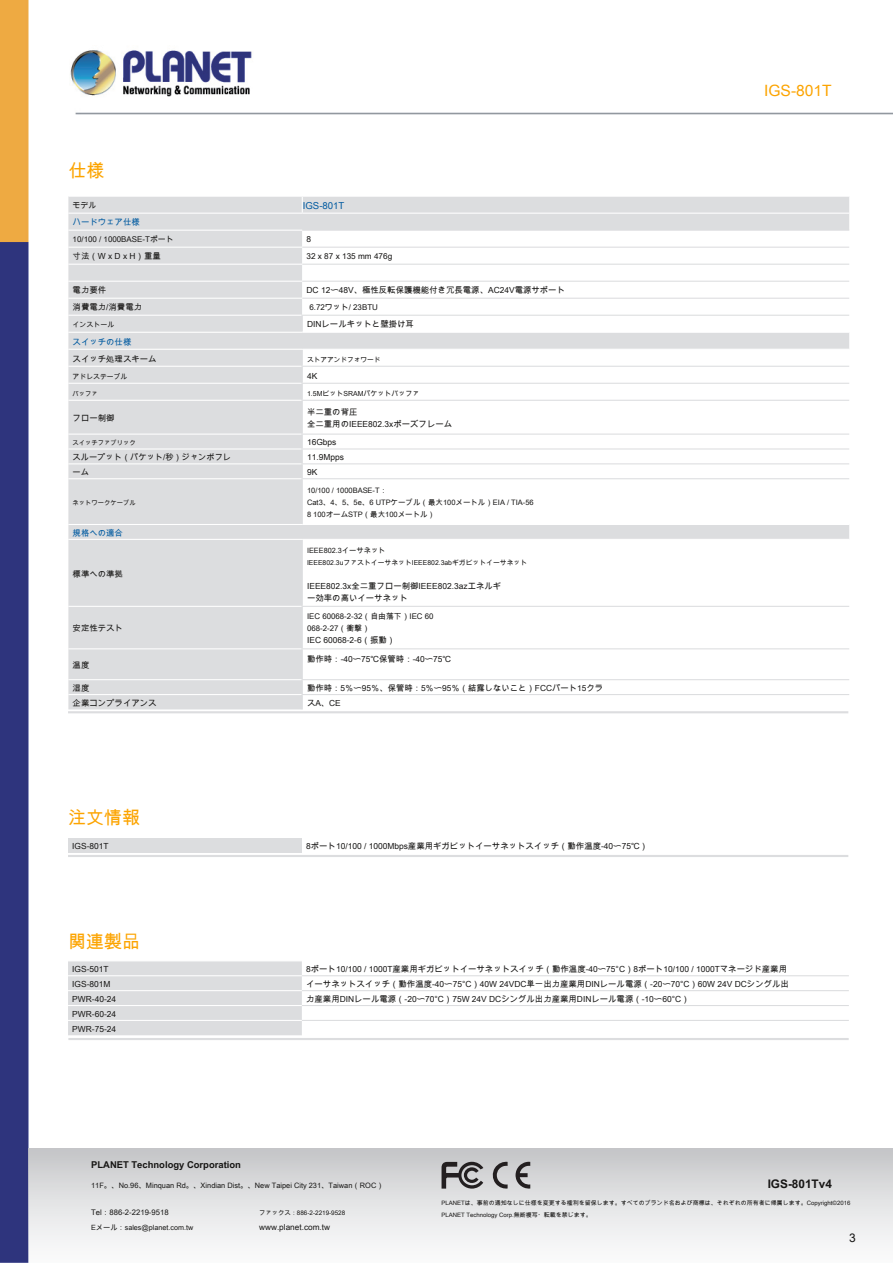
<style>
.page{position:relative;width:893px;height:1263px;background:#fff}
.page>*{position:absolute;margin:0;border:0;box-sizing:border-box;transform-origin:0 0}
.t1{font:18px "Arial Unicode MS";color:#fca400}
.t2{font:15.6px "Arial Unicode MS";color:#fca400}
.t3{font:12px "Arial Unicode MS";color:#171615}
.t4{font:700 11.85px "Arial Unicode MS";color:#171615}
.t5{font:9.6px "Arial Unicode MS";color:#005aa0}
.t6{font:700 9.45px "Arial Unicode MS";color:#171615}
.t7{font:8.4px/15px "Arial Unicode MS";color:#171615}
.t8{font:8.4px "Arial Unicode MS";color:#005aa0}
.t9{font:8.25px/14.9px "Arial Unicode MS";color:#171615}
.t10{font:7.95px "Arial Unicode MS";color:#171615}
.t11{font:7.8px/12px "Arial Unicode MS";color:#171615}
.t12{font:7.65px "Arial Unicode MS";color:#171615}
.t13{font:7.5px/12px "Arial Unicode MS";color:#171615}
.t14{font:7.35px "Arial Unicode MS";color:#171615}
.t15{font:7.2px "Arial Unicode MS";color:#171615}
.t16{font:6.9px "Arial Unicode MS";color:#171615}
.t17{font:6.75px "Arial Unicode MS";color:#171615}
.t18{font:6.3px "Arial Unicode MS";color:#171615}
.t19{font:6px/12px "Arial Unicode MS";color:#171615}
</style>
<div class="page">
<img style="left:0;top:0;width:893px;height:1263px">
<div style="left:29px;top:1148px;width:864px;height:115px;background:linear-gradient(to bottom,#c7c8ca,#fff)"></div>
<svg style="left:442px;top:1162px;width:41px;height:26px"></svg>
<svg style="left:515px;top:1162px;width:15px;height:27px"></svg>
<svg style="left:492px;top:1161px;width:16px;height:28px"></svg>
<div style="left:68px;top:197px;width:781px;height:512px;background:#dcdddf"></div>
<svg style="left:302px;top:231px;width:547px;height:67px"></svg>
<svg style="left:302px;top:299px;width:547px;height:410px"></svg>
<svg style="left:68px;top:333px;width:781px;height:206px"></svg>
<svg style="left:302px;top:197px;width:1px;height:16px"></svg>
<hr style="left:68px;top:230px;width:234px;height:1px;background:#fff">
<hr style="left:68px;top:247px;width:234px;height:1px;background:#fff">
<hr style="left:68px;top:264px;width:234px;height:1px;background:#fff">
<hr style="left:68px;top:281px;width:234px;height:1px;background:#fff">
<hr style="left:302px;top:230px;width:547px;height:1px;background:#dcdddf">
<hr style="left:302px;top:247px;width:547px;height:1px;background:#dcdddf">
<hr style="left:302px;top:264px;width:547px;height:1px;background:#dcdddf">
<hr style="left:302px;top:281px;width:547px;height:1px;background:#dcdddf">
<hr style="left:68px;top:196px;width:234px;height:1px;background:#fff">
<hr style="left:302px;top:196px;width:547px;height:1px;background:#fff">
<hr style="left:68px;top:213px;width:234px;height:1px;background:#fff">
<hr style="left:302px;top:213px;width:547px;height:1px;background:#fff">
<hr style="left:68px;top:298px;width:234px;height:1px;background:#fff">
<hr style="left:68px;top:315px;width:234px;height:1px;background:#fff">
<hr style="left:68px;top:366px;width:234px;height:1px;background:#fff">
<svg style="left:302px;top:316px;width:1px;height:16px"></svg>
<hr style="left:302px;top:315px;width:547px;height:1px;background:#dcdddf">
<hr style="left:68px;top:383px;width:234px;height:1px;background:#fff">
<hr style="left:68px;top:400px;width:234px;height:1px;background:#fff">
<hr style="left:68px;top:434px;width:234px;height:1px;background:#fff">
<hr style="left:68px;top:448px;width:234px;height:1px;background:#fff">
<hr style="left:68px;top:463px;width:234px;height:1px;background:#fff">
<hr style="left:68px;top:478px;width:234px;height:1px;background:#fff">
<hr style="left:68px;top:606px;width:234px;height:1px;background:#fff">
<hr style="left:68px;top:648px;width:234px;height:1px;background:#fff">
<hr style="left:68px;top:679px;width:234px;height:1px;background:#fff">
<hr style="left:68px;top:694px;width:234px;height:1px;background:#fff">
<svg style="left:302px;top:350px;width:1px;height:50px"></svg>
<hr style="left:302px;top:401px;width:1px;height:33px;background:#dcdddf">
<svg style="left:302px;top:435px;width:1px;height:43px"></svg>
<hr style="left:302px;top:479px;width:1px;height:45px;background:#dcdddf">
<hr style="left:302px;top:366px;width:547px;height:1px;background:#dcdddf">
<hr style="left:302px;top:383px;width:547px;height:1px;background:#dcdddf">
<hr style="left:302px;top:400px;width:547px;height:1px;background:#dcdddf">
<hr style="left:302px;top:434px;width:547px;height:1px;background:#dcdddf">
<hr style="left:302px;top:448px;width:547px;height:1px;background:#dcdddf">
<hr style="left:302px;top:463px;width:547px;height:1px;background:#dcdddf">
<hr style="left:302px;top:478px;width:547px;height:1px;background:#dcdddf">
<hr style="left:302px;top:540px;width:1px;height:66px;background:#dcdddf">
<hr style="left:302px;top:607px;width:1px;height:41px;background:#dcdddf">
<hr style="left:302px;top:649px;width:1px;height:30px;background:#dcdddf">
<svg style="left:302px;top:680px;width:1px;height:29px"></svg>
<hr style="left:302px;top:606px;width:547px;height:1px;background:#dcdddf">
<hr style="left:302px;top:648px;width:547px;height:1px;background:#dcdddf">
<hr style="left:302px;top:679px;width:547px;height:1px;background:#dcdddf">
<hr style="left:302px;top:694px;width:547px;height:1px;background:#dcdddf">
<hr style="left:302px;top:298px;width:547px;height:1px;background:#dcdddf">
<hr style="left:68px;top:332px;width:234px;height:1px;background:#fff">
<hr style="left:302px;top:332px;width:547px;height:1px;background:#fff">
<hr style="left:68px;top:349px;width:234px;height:1px;background:#fff">
<hr style="left:302px;top:349px;width:547px;height:1px;background:#fff">
<hr style="left:68px;top:524px;width:234px;height:1px;background:#fff">
<hr style="left:302px;top:524px;width:547px;height:1px;background:#fff">
<hr style="left:68px;top:539px;width:234px;height:1px;background:#fff">
<hr style="left:302px;top:539px;width:547px;height:1px;background:#fff">
<hr style="left:68px;top:711px;width:780px;height:2px;background:#dcdddf">
<hr style="left:68px;top:855px;width:780px;height:2px;background:#dcdddf">
<svg style="left:68px;top:961px;width:781px;height:74px"></svg>
<hr style="left:68px;top:960px;width:234px;height:1px;background:#fff">
<hr style="left:68px;top:975px;width:234px;height:1px;background:#fff">
<hr style="left:68px;top:990px;width:234px;height:1px;background:#fff">
<hr style="left:302px;top:975px;width:547px;height:1px;background:#dcdddf">
<hr style="left:302px;top:990px;width:547px;height:1px;background:#dcdddf">
<hr style="left:68px;top:1005px;width:234px;height:1px;background:#fff">
<hr style="left:68px;top:1020px;width:234px;height:1px;background:#fff">
<hr style="left:302px;top:1005px;width:547px;height:1px;background:#dcdddf">
<hr style="left:302px;top:1020px;width:547px;height:1px;background:#dcdddf">
<div style="left:68px;top:838px;width:234px;height:15px;background:#dcdddf"></div>
<div style="left:302px;top:838px;width:547px;height:15px;background:#fff"></div>
<hr style="left:68px;top:1038px;width:781px;height:2px;background:#dcdddf">
<h1 class="t1" style="left:68px;top:157px;width:37px">仕様</h1>
<p class="t11" style="left:73px;top:199px;width:25px">モデル</p>
<p class="t8" style="left:73px;top:216px;width:69px">ハードウェア仕様</p>
<p class="t10" style="left:73px;top:234px;width:103px">10/100 / 1000BASE-Tポート</p>
<p class="t7" style="left:73px;top:249px;width:90px">寸法（W x D x H）重量</p>
<p class="t7" style="left:73px;top:282px;width:71px;line-height:17px">電力要件<br>消費電力/消費電力</p>
<p class="t16" style="left:73px;top:320px;width:43px">インストール</p>
<p class="t8" style="left:73px;top:335px;width:60px">スイッチの仕様</p>
<p class="t7" style="left:73px;top:351px;width:85px">スイッチ処理スキーム</p>
<p class="t16" style="left:73px;top:371px;width:56px">アドレステーブル</p>
<p class="t18" style="left:73px;top:389px;width:27px">バッファ</p>
<p class="t7" style="left:73px;top:410px;width:43px">フロー制御</p>
<p class="t18" style="left:73px;top:439px;width:64px">スイッチファブリック</p>
<p class="t9" style="left:73px;top:449px;width:160px">スループット（パケット/秒）ジャンボフレーム</p>
<p class="t18" style="left:73px;top:499px;width:64px">ネットワークケーブル</p>
<p class="t8" style="left:73px;top:527px;width:52px">規格への適合</p>
<p class="t7" style="left:73px;top:566px;width:52px">標準への準拠</p>
<p class="t7" style="left:73px;top:620px;width:52px">安定性テスト</p>
<p class="t7" style="left:73px;top:657px;width:18px">温度</p>
<p class="t7" style="left:73px;top:680px;width:85px">湿度<br>企業コンプライアンス</p>
<p class="t5" style="left:303px;top:199px;width:43px">IGS-801T</p>
<p class="t7" style="left:307px;top:232px;width:6px">8</p>
<p class="t9" style="left:307px;top:249px;width:87px">32 x 87 x 135 mm 476g</p>
<p class="t7" style="left:307px;top:283px;width:260px">DC 12〜48V、極性反転保護機能付き冗長電源、AC24V電源サポート</p>
<p class="t10" style="left:309px;top:302px;width:70px">6.72ワット/ 23BTU</p>
<p class="t7" style="left:307px;top:317px;width:108px">DINレールキットと壁掛け耳</p>
<p class="t17" style="left:307px;top:354px;width:75px">ストアアンドフォワード</p>
<p class="t7" style="left:307px;top:368px;width:12px">4K</p>
<p class="t16" style="left:307px;top:388px;width:114px">1.5MビットSRAMパケットバッファ</p>
<p class="t7" style="left:307px;top:406px;width:147px;line-height:12px">半二重の背圧<br>全二重用のIEEE802.3xポーズフレーム</p>
<p class="t7" style="left:307px;top:435px;width:38px">16Gbps<br>11.9Mpps<br>9K</p>
<p class="t13" style="left:307px;top:484px;width:228px">10/100 / 1000BASE-T：<br>Cat3、4、5、5e、6 UTPケーブル（最大100メートル）EIA / TIA-56<br>8 100オームSTP（最大100メートル）</p>
<p class="t14" style="left:307px;top:545px;width:80px">IEEE802.3イーサネット</p>
<p class="t16" style="left:307px;top:557px;width:222px">IEEE802.3uファストイーサネットIEEE802.3abギガビットイーサネット</p>
<p class="t7" style="left:307px;top:579px;width:196px;line-height:12px">IEEE802.3x全二重フロー制御IEEE802.3azエネルギー効率の高いイーサネット</p>
<p class="t11" style="left:307px;top:610px;width:128px">IEC 60068-2-32（自由落下）IEC 60<br>068-2-27（衝撃）</p>
<p class="t7" style="left:307px;top:632px;width:90px">IEC 60068-2-6（振動）</p>
<p class="t7" style="left:307px;top:651px;width:146px">動作時：-40〜75℃保管時：-40〜75℃</p>
<p class="t7" style="left:307px;top:680px;width:297px">動作時：5％〜95％、保管時：5％〜95％（結露しないこと）FCCパート15クラスA、CE</p>
<h1 class="t1" style="left:68px;top:805px;width:73px">注文情報</h1>
<p class="t7" style="left:72px;top:838px;width:38px">IGS-801T</p>
<p class="t7" style="left:306px;top:838px;width:343px">8ポート10/100 / 1000Mbps産業用ギガビットイーサネットスイッチ（動作温度-40〜75℃）</p>
<h2 class="t2" style="left:764px;top:80px;width:69px">IGS-801T</h2>
<h1 class="t1" style="left:68px;top:929px;width:73px">関連製品</h1>
<p class="t7" style="left:72px;top:961px;width:45px">IGS-501T<br>IGS-801M<br>PWR-40-24<br>PWR-60-24<br>PWR-75-24</p>
<p class="t7" style="left:306px;top:961px;width:484px">8ポート10/100 / 1000T産業用ギガビットイーサネットスイッチ（動作温度-40〜75°C）8ポート10/100 / 1000Tマネージド産業用イーサネットスイッチ（動作温度-40〜75°C）40W 24VDC単一出力産業用DINレール電源（-20〜70°C）60W 24V DCシングル出力産業用DINレール電源（-20〜70°C）75W 24V DCシングル出力産業用DINレール電源（-10〜60°C）</p>
<p class="t6" style="left:91px;top:1158px;width:151px">PLANET Technology Corporation</p>
<p class="t14" style="left:91px;top:1180px;width:294px">11F。、No.96、Minquan Rd。、Xindian Dist。、New Taipei City 231、Taiwan（ROC）</p>
<p class="t12" style="left:91px;top:1207px;width:79px">Tel：886-2-2219-9518</p>
<p class="t18" style="left:259px;top:1208px;width:88px">ファックス：886-2-2219-9528</p>
<p class="t15" style="left:91px;top:1222px;width:104px">Eメール：sales@planet.com.tw</p>
<p class="t9" style="left:259px;top:1219px;width:73px">www.planet.com.tw</p>
<h3 class="t4" style="left:768px;top:1175px;width:66px">IGS-801Tv4</h3>
<p class="t19" style="left:442px;top:1197px;width:410px">PLANETは、事前の通知なしに仕様を変更する権利を留保します。すべてのブランド名および商標は、それぞれの所有者に帰属します。Copyright©2016<br>PLANET Technology Corp.無断複写・転載を禁じます。</p>
<h3 class="t3" style="left:849px;top:1229px;width:8px">3</h3>
</div>
